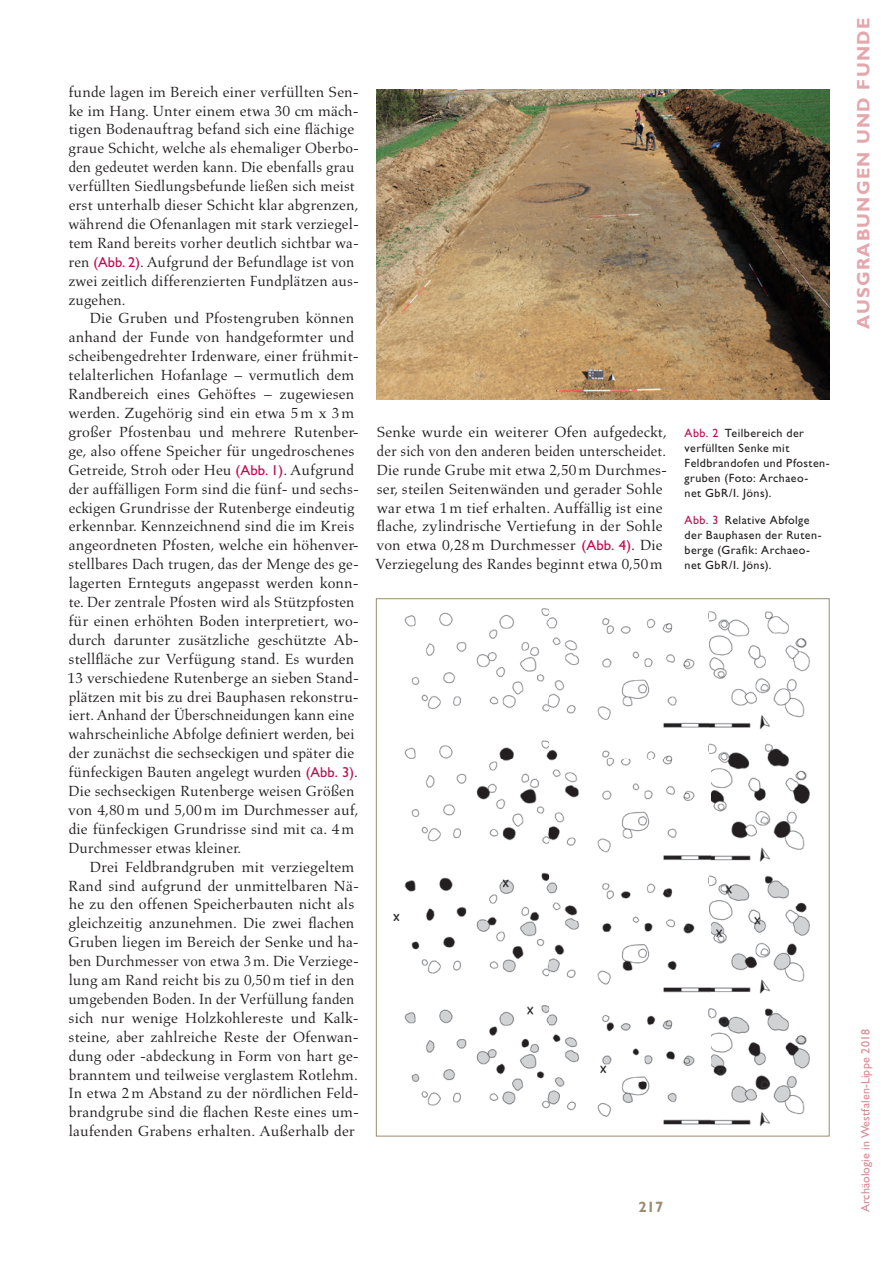
<style>
.page{position:relative;width:893px;height:1263px;background:#fff}
.page>*{position:absolute;margin:0;border:0;box-sizing:border-box;transform-origin:0 0}
.t1{font:700 18px "Gill Sans Std";letter-spacing:.07em;color:#e3a7ac}
.t2{font:15px/18.9px "Aldus LT Std";letter-spacing:.005em;color:#231f20}
.t3{font:700 15px "Gill Sans Std";color:#9c8c6f}
.t4{font:12px/15px "Gill Sans Std";letter-spacing:.04em;color:#231f20}
.t5{font:12px "Gill Sans Std";letter-spacing:.01em;color:#d88a93}
.s1{font-family:"Gill Sans Std";font-size:14.4px;color:#ba0e51}
.s2{color:#ba0e51}
</style>
<div class="page">
<img style="left:376px;top:90px;width:453px;height:309px">
<img style="left:393px;top:608px;width:417px;height:519px">
<p class="t2" style="left:68px;top:82px;width:292px">funde lagen im Bereich einer verfüllten Sen&shy;ke im Hang. Unter einem etwa 30 cm mäch&shy;tigen Bodenauftrag befand sich eine flächige graue Schicht, welche als ehemaliger Oberbo&shy;den gedeutet werden kann. Die ebenfalls grau verfüllten Siedlungsbefunde ließen sich meist erst unterhalb dieser Schicht klar abgrenzen, während die Ofenanlagen mit stark verziegel&shy;tem Rand bereits vorher deutlich sichtbar wa&shy;ren <span class="s1">(Abb. 2)</span>. Aufgrund der Befundlage ist von zwei zeitlich differenzierten Fundplätzen aus&shy;zugehen.</p>
<p class="t2" style="left:68px;top:309px;width:293px;text-indent:22px">Die Gruben und Pfostengruben können anhand der Funde von handgeformter und scheibengedrehter Irdenware, einer frühmit&shy;telalterlichen Hofanlage – vermutlich dem Randbereich eines Gehöftes – zugewiesen werden. Zugehörig sind ein etwa 5 m x 3 m großer Pfostenbau und mehrere Rutenber&shy;ge, also offene Speicher für ungedroschenes Getreide, Stroh oder Heu <span class="s1">(Abb. 1)</span>. Aufgrund der auffälligen Form sind die fünf- und sechs&shy;eckigen Grundrisse der Rutenberge eindeutig erkennbar. Kennzeichnend sind die im Kreis angeordneten Pfosten, welche ein höhenver&shy;stellbares Dach trugen, das der Menge des ge&shy;lagerten Ernteguts angepasst werden konn&shy;te. Der zentrale Pfosten wird als Stützpfosten für einen erhöhten Boden interpretiert, wo&shy;durch darunter zusätzliche geschützte Ab&shy;stellfläche zur Verfügung stand. Es wurden 13 verschiedene Rutenberge an sieben Stand&shy;plätzen mit bis zu drei Bauphasen rekonstru&shy;iert. Anhand der Überschneidungen kann eine wahrscheinliche Abfolge definiert werden, bei der zunächst die sechseckigen und später die fünfeckigen Bauten angelegt wurden <span class="s1">(Abb. 3)</span>.<br>Die sechseckigen Rutenberge weisen Größen von 4,80 m und 5,00 m im Durchmesser auf, die fünfeckigen Grundrisse sind mit ca. 4 m Durchmesser etwas kleiner.</p>
<p class="t2" style="left:68px;top:857px;width:292px;text-indent:22px">Drei Feldbrandgruben mit verziegeltem Rand sind aufgrund der unmittelbaren Nä&shy;he zu den offenen Speicherbauten nicht als gleichzeitig anzunehmen. Die zwei flachen Gruben liegen im Bereich der Senke und ha&shy;ben Durchmesser von etwa 3 m. Die Verziege&shy;lung am Rand reicht bis zu 0,50 m tief in den umgebenden Boden. In der Verfüllung fanden sich nur wenige Holzkohlereste und Kalk&shy;steine, aber zahlreiche Reste der Ofenwan&shy;dung oder -abdeckung in Form von hart ge&shy;branntem und teilweise verglastem Rotlehm.<br>In etwa 2 m Abstand zu der nördlichen Feld&shy;brandgrube sind die flachen Reste eines um&shy;laufenden Grabens erhalten. Außerhalb der</p>
<p class="t2" style="left:375px;top:423px;width:293px">Senke wurde ein weiterer Ofen aufgedeckt, der sich von den anderen beiden unterscheidet.<br>Die runde Grube mit etwa 2,50 m Durchmes&shy;ser, steilen Seitenwänden und gerader Sohle war etwa 1 m tief erhalten. Auffällig ist eine flache, zylindrische Vertiefung in der Sohle von etwa 0,28 m Durchmesser <span class="s1">(Abb. 4)</span>. Die Verziegelung des Randes beginnt etwa 0,50 m</p>
<p class="t4" style="left:685px;top:425px;width:147px"><span class="s2">Abb. 2</span> Teilbereich der verfüllten Senke mit<br>Feldbrandofen und Pfosten&shy;gruben (Foto: Archaeo-<br>net GbR/I. Jöns).</p>
<p class="t4" style="left:685px;top:512px;width:138px"><span class="s2">Abb. 3</span> Relative Abfolge der Bauphasen der Ruten&shy;berge (Grafik: Archaeo - net GbR/I. Jöns).</p>
<p class="t3" style="left:638px;top:1198px;width:26px">217</p>
<p class="t1" style="left:853px;top:329px;width:312px;rotate:-90deg">AUSGRABUNGEN UND FUNDE</p>
<p class="t5" style="left:859px;top:1212px;width:184px;rotate:-90deg">Archäologie in Westfalen-Lippe 2018</p>
</div>
